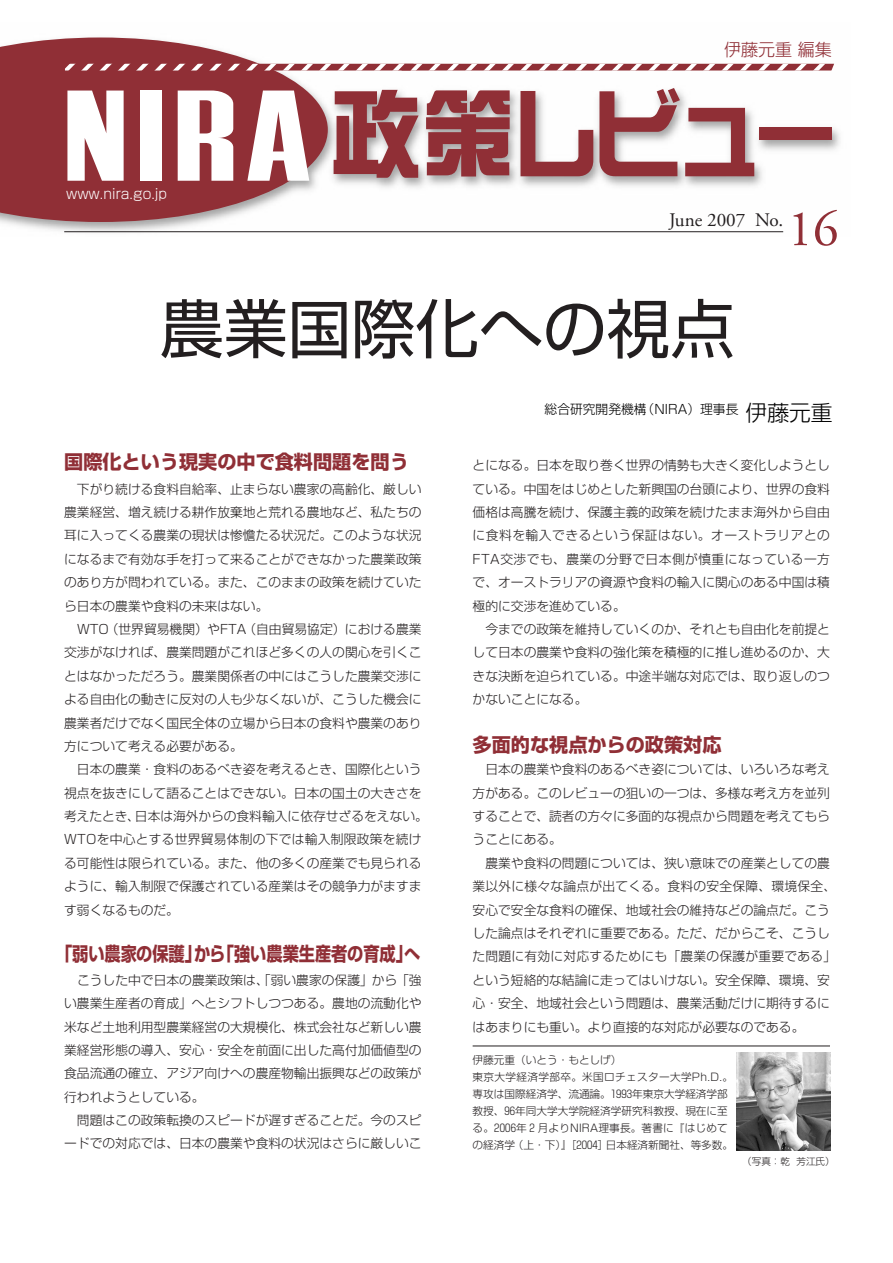
<style>
.page{position:relative;width:893px;height:1263px;background:#fff}
.page>*{position:absolute;margin:0;border:0;box-sizing:border-box;transform-origin:0 0}
.t1{font:63.75px "Shin Go";color:#231f20}
.t2{font:51px "Adobe Garamond";color:#902f36}
.t3{font:300 21.75px "Shin Go";color:#000}
.t4{font:700 19.2px "Shin Go";color:#902f36}
.t5{font:700 19.2px "Shin Go";color:#902f36;scale:.85 1}
.t6{font:19.2px "Adobe Garamond";color:#231f20}
.t7{font:300 16.95px "Shin Go";color:#902f36}
.t8{font:300 13.8px "Shin Go";color:#fff}
.t9{font:300 12.75px/23.4px "Shin Go";color:#231f20;text-align:justify}
.t10{font:300 12.75px "Shin Go";color:#000}
.t11{font:300 10.65px/17px "Shin Go";color:#231f20}
.t12{font:300 9.6px "Shin Go";color:#231f20}
.s1{font-family:"Shingo Num"}
</style>
<div class="page">
<img style="left:1px;top:37px;width:839px;height:196px">
<svg style="left:0;top:38px;width:328px;height:184px;fill:#902f36"></svg>
<svg style="left:65px;top:64px;width:769px;height:7px"></svg>
<svg style="left:67px;top:91px;width:57px;height:90px"></svg>
<div style="left:140px;top:91px;width:22px;height:90px;background:#fff"></div>
<svg style="left:178px;top:91px;width:55px;height:90px"></svg>
<svg style="left:247px;top:91px;width:62px;height:90px"></svg>
<svg style="left:333px;top:90px;width:85px;height:88px;background:#a66468"></svg>
<svg style="left:426px;top:90px;width:83px;height:87px;background:#9c5156"></svg>
<svg style="left:520px;top:91px;width:73px;height:85px"></svg>
<svg style="left:599px;top:88px;width:155px;height:88px"></svg>
<div style="left:759px;top:127px;width:72px;height:13px;background:#902f36"></div>
<hr style="left:64px;top:231px;width:719px;height:1px;background:#231f20">
<hr style="left:472px;top:1046px;width:358px;height:1px;background:#231f20">
<img style="left:736px;top:1052px;width:94px;height:98px">
<p class="t8" style="left:66px;top:188px;width:103px">www.nira.go.jp</p>
<h3 class="t7" style="left:724px;top:44px;width:109px">伊藤元重 編集</h3>
<h3 class="t6" style="left:669px;top:213px;width:116px">June 2007 No.</h3>
<h2 class="t2" style="left:787px;top:208px;width:53px">16</h2>
<h1 class="t1" style="left:160px;top:305px;width:576px">農業国際化への視点</h1>
<p class="t10" style="left:544px;top:405px;width:195px">総合研究開発機構（NIRA）理事長</p>
<h3 class="t3" style="left:745px;top:405px;width:89px">伊藤元重</h3>
<h3 class="t4" style="left:64px;top:455px;width:346px">国際化という現実の中で食料問題を問う</h3>
<p class="t9" style="left:64px;top:479px;width:359px;text-indent:13px">下がり続ける食料自給率、止まらない農家の高齢化、厳しい農業経営、増え続ける耕作放棄地と荒れる農地など、私たちの耳に入ってくる農業の現状は惨憺たる状況だ。このような状況になるまで有効な手を打って来ることができなかった農業政策のあり方が問われている。また、このままの政策を続けていたら日本の農業や食料の未来はない。</p>
<p class="t9" style="left:64px;top:619px;width:359px;text-indent:13px">WTO（世界貿易機関）やFTA（自由貿易協定）における農業交渉がなければ、農業問題がこれほど多くの人の関心を引くことはなかっただろう。農業関係者の中にはこうした農業交渉による自由化の動きに反対の人も少なくないが、こうした機会に農業者だけでなく国民全体の立場から日本の食料や農業のあり方について考える必要がある。</p>
<p class="t9" style="left:64px;top:760px;width:365px;text-align:left;text-indent:13px">日本の農業・食料のあるべき姿を考えるとき、国際化という視点を抜きにして語ることはできない。日本の国土の大きさを考えたとき、日本は海外からの食料輸入に依存せざるをえない。<br>WTOを中心とする世界貿易体制の下では輸入制限政策を続ける可能性は限られている。また、他の多くの産業でも見られるように、輸入制限で保護されている産業はその競争力がますます弱くなるものだ。</p>
<h3 class="t5" style="left:56px;top:946px;width:430px">「弱い農家の保護」から「強い農業生産者の育成」へ</h3>
<p class="t9" style="left:64px;top:970px;width:359px;text-indent:13px">こうした中で日本の農業政策は、「弱い農家の保護」から「強い農業生産者の育成」へとシフトしつつある。農地の流動化や米など土地利用型農業経営の大規模化、株式会社など新しい農業経営形態の導入、安心・安全を前面に出した高付加価値型の食品流通の確立、アジア向けへの農産物輸出振興などの政策が行われようとしている。</p>
<p class="t9" style="left:64px;top:1110px;width:359px;text-align:right">問題はこの政策転換のスピードが遅すぎることだ。今のスピードでの対応では、日本の農業や食料の状況はさらに厳しいこ</p>
<p class="t9" style="left:472px;top:455px;width:359px">とになる。日本を取り巻く世界の情勢も大きく変化しようとしている。中国をはじめとした新興国の台頭により、世界の食料価格は高騰を続け、保護主義的政策を続けたまま海外から自由に食料を輸入できるという保証はない。オーストラリアとのFTA交渉でも、農業の分野で日本側が慎重になっている一方で、オーストラリアの資源や食料の輸入に関心のある中国は積極的に交渉を進めている。</p>
<p class="t9" style="left:472px;top:619px;width:359px;text-indent:13px">今までの政策を維持していくのか、それとも自由化を前提として日本の農業や食料の強化策を積極的に推し進めるのか、大きな決断を迫られている。中途半端な対応では、取り返しのつかないことになる。</p>
<h3 class="t4" style="left:472px;top:738px;width:250px">多面的な視点からの政策対応</h3>
<p class="t9" style="left:472px;top:760px;width:359px;text-indent:13px">日本の農業や食料のあるべき姿については、いろいろな考え方がある。このレビューの狙いの一つは、多様な考え方を並列することで、読者の方々に多面的な視点から問題を考えてもらうことにある。</p>
<p class="t9" style="left:472px;top:853px;width:365px;text-align:left;text-indent:13px">農業や食料の問題については、狭い意味での産業としての農業以外に様々な論点が出てくる。食料の安全保障、環境保全、安心で安全な食料の確保、地域社会の維持などの論点だ。こうした論点はそれぞれに重要である。ただ、だからこそ、こうした問題に有効に対応するためにも「農業の保護が重要である」という短絡的な結論に走ってはいけない。安全保障、環境、安心・安全、地域社会という問題は、農業活動だけに期待するにはあまりにも重い。より直接的な対応が必要なのである。</p>
<p class="t11" style="left:472px;top:1053px;width:262px">伊藤元重（いとう・もとしげ）<br>東京大学経済学部卒。米国ロチェスター大学Ph.D.。専攻は国際経済学、流通論。<span class="s1">1993</span>年東京大学経済学部教授、<span class="s1">96</span>年同大学大学院経済学研究科教授、現在に至る。<span class="s1">2006</span>年２月よりNIRA理事長。著書に『はじめての経済学（上・下）』［<span class="s1">2004</span>］日本経済新聞社、等多数。</p>
<p class="t12" style="left:742px;top:1158px;width:94px">（写真：乾 芳江氏）</p>
</div>
